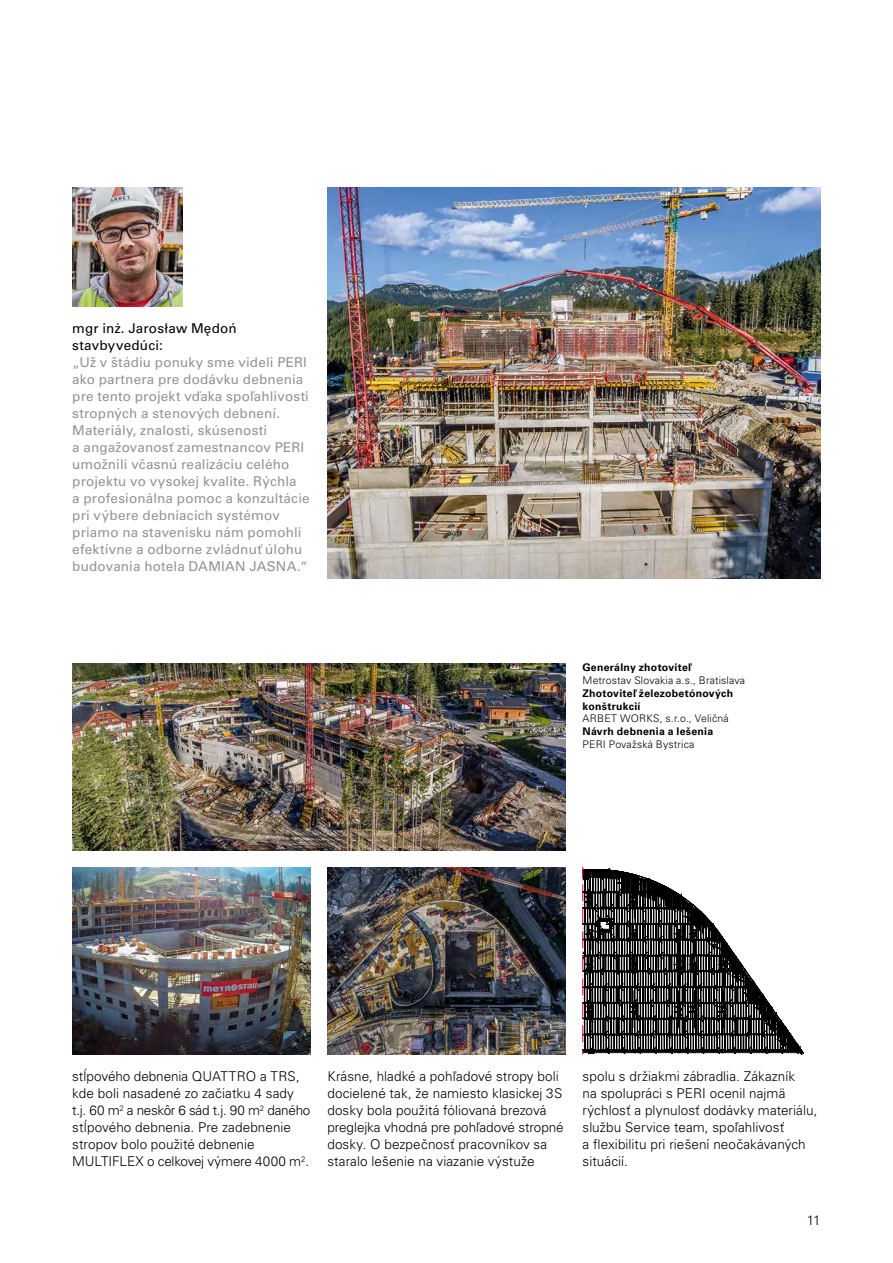
<style>
.page{position:relative;width:893px;height:1263px;background:#fff}
.page>*{position:absolute;margin:0;border:0;box-sizing:border-box;transform-origin:0 0}
.t1{font:300 13.5px/17px "Univers LT Pro";letter-spacing:.005em;color:#000}
.t2{font:13.5px/17px "Univers LTCYR 55 Roman";letter-spacing:.01em;color:#929395}
.t3{font:13.5px/17px "Univers LTCYR 55 Roman";letter-spacing:.015em;color:#000}
.t4{font:700 10.5px/12.8px "Univers LT Pro";letter-spacing:.025em;color:#000}
.t5{font:300 10.5px "Univers LT Pro";letter-spacing:.015em;color:#000}
</style>
<div class="page">
<img style="left:72px;top:187px;width:111px;height:119px">
<img style="left:327px;top:187px;width:494px;height:391px">
<img style="left:327px;top:867px;width:239px;height:187px">
<img style="left:72px;top:867px;width:238px;height:187px">
<img style="left:72px;top:664px;width:494px;height:187px">
<svg style="left:583px;top:867px;width:221px;height:187px"></svg>
<p class="t3" style="left:72px;top:319px;width:166px">mgr inż. Jarosław Mędoń stavbyvedúci:</p>
<p class="t2" style="left:72px;top:353px;width:239px">„Už v štádiu ponuky sme videli PERI ako partnera pre dodávku debnenia pre tento projekt vďaka spoľahlivosti stropných a stenových debnení.<br>Materiály, znalosti, skúsenosti<br>a angažovanosť zamestnancov PERI umožnili včasnú realizáciu celého projektu vo vysokej kvalite. Rýchla<br>a profesionálna pomoc a konzultácie pri výbere debniacich systémov priamo na stavenisku nám pomohli efektívne a odborne zvládnuť úlohu budovania hotela DAMIAN JASNA.“</p>
<p class="t4" style="left:583px;top:662px;width:110px">Generálny zhotoviteľ</p>
<p class="t5" style="left:583px;top:674px;width:164px">Metrostav Slovakia a.s., Bratislava</p>
<p class="t4" style="left:583px;top:687px;width:152px">Zhotoviteľ železobetónových konštrukcií</p>
<p class="t5" style="left:583px;top:713px;width:148px">ARBET WORKS, s.r.o., Veličná</p>
<p class="t4" style="left:583px;top:725px;width:132px">Návrh debnenia a lešenia</p>
<p class="t5" style="left:583px;top:738px;width:113px">PERI Považská Bystrica</p>
<p class="t1" style="left:72px;top:1068px;width:240px">stĺpového debnenia QUATTRO a TRS, kde boli nasadené zo začiatku 4 sady t.j. 60 m<sup>2</sup> a neskôr 6 sád t.j. 90 m<sup>2</sup> daného stĺpového debnenia. Pre zadebnenie stropov bolo použité debnenie MULTIFLEX o celkovej výmere 4000 m<sup>2</sup>.</p>
<p class="t1" style="left:327px;top:1068px;width:238px">Krásne, hladké a pohľadové stropy boli docielené tak, že namiesto klasickej 3S dosky bola použitá fóliovaná brezová preglejka vhodná pre pohľadové stropné dosky. O bezpečnosť pracovníkov sa staralo lešenie na viazanie výstuže</p>
<p class="t1" style="left:583px;top:1068px;width:236px">spolu s držiakmi zábradlia. Zákazník<br>na spolupráci s PERI ocenil najmä rýchlosť a plynulosť dodávky materiálu, službu Service team, spoľahlivosť<br>a flexibilitu pri riešení neočakávaných situácií.</p>
<p class="t1" style="left:807px;top:1212px;width:15px">11</p>
</div>
